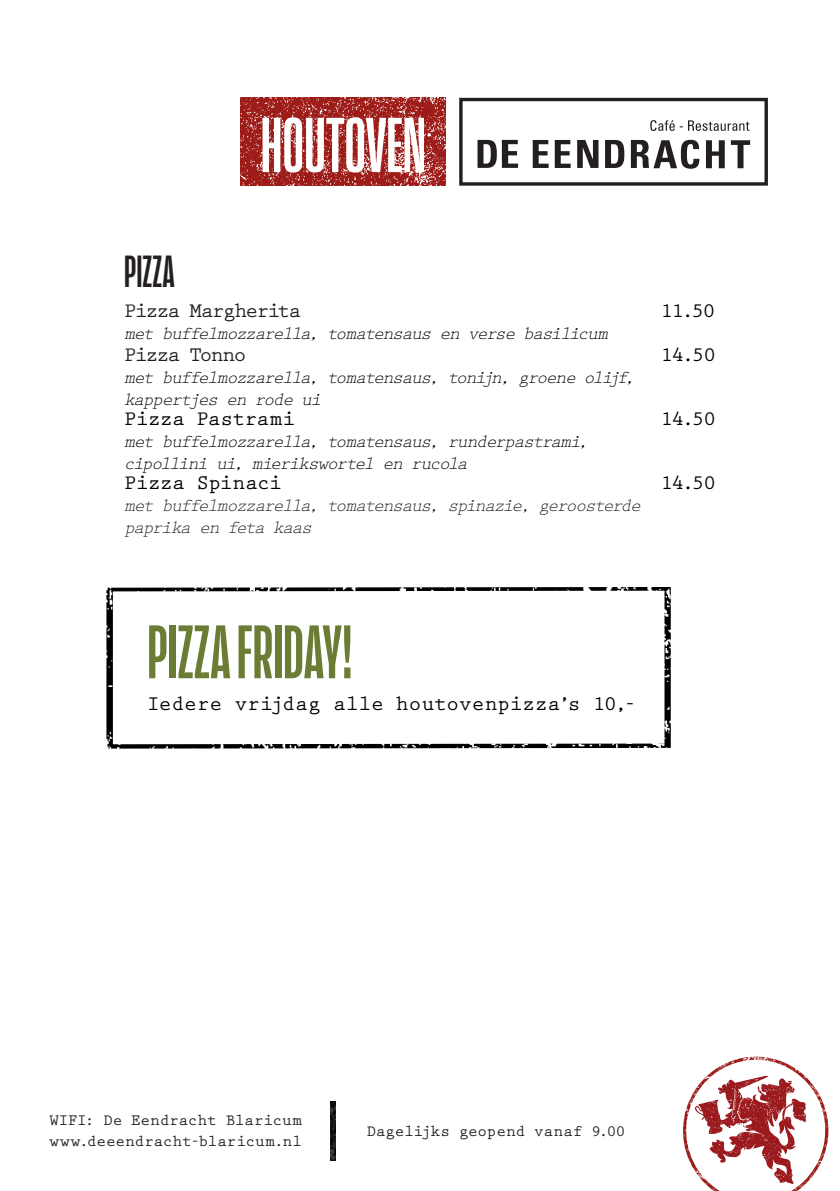
<style>
.page{position:relative;width:840px;height:1191px;background:#fff}
.page>*{position:absolute;margin:0;border:0;box-sizing:border-box;transform-origin:0 0}
.t1{font:76px "Action Cond Medium Grade 2";color:#fff}
.t2{font:74px "Action Cond Medium Grade 2";color:#6b7d35}
.t3{font:44px "Action Cond Medium Grade 2";letter-spacing:.01em;color:#231f20}
.t4{font:700 21px "Prestige Elite Std";letter-spacing:-.015em;color:#000}
.t5{font:700 21px "Prestige Elite Std";letter-spacing:-.075em;color:#231f20}
.t6{font:italic 18px "Prestige Elite Std";letter-spacing:-.085em;color:#000}
.t7{font:italic 18px "Prestige Elite Std";letter-spacing:-.085em;color:#231f20}
.t8{font:700 16px "Prestige Elite Std";letter-spacing:-.01em;color:#231f20}
</style>
<div class="page">
<img style="left:683px;top:1056px;width:146px;height:135px">
<img style="left:240px;top:98px;width:205px;height:88px">
<svg style="left:650px;top:120px;width:99px;height:11px"></svg>
<div style="left:459px;top:98px;width:308px;height:88px;border:3px solid #231f20"></div>
<svg style="left:477px;top:140px;width:41px;height:28px"></svg>
<svg style="left:554px;top:140px;width:16px;height:28px"></svg>
<svg style="left:532px;top:140px;width:16px;height:28px"></svg>
<svg style="left:577px;top:140px;width:21px;height:28px"></svg>
<svg style="left:605px;top:140px;width:19px;height:28px"></svg>
<svg style="left:630px;top:140px;width:69px;height:29px"></svg>
<svg style="left:706px;top:140px;width:18px;height:28px"></svg>
<svg style="left:730px;top:140px;width:19px;height:28px"></svg>
<img style="left:330px;top:1101px;width:5px;height:59px">
<img style="left:106px;top:587px;width:564px;height:161px">
<p class="t1" style="left:260px;top:105px;width:167px">HOUTOVEN</p>
<p class="t3" style="left:124px;top:248px;width:52px">PIZZA</p>
<p class="t5" style="left:124px;top:299px;width:179px">Pizza Margherita</p>
<p class="t4" style="left:660px;top:299px;width:56px">11.50</p>
<p class="t6" style="left:124px;top:324px;width:485px">met buffelmozzarella, tomatensaus en verse basilicum</p>
<p class="t5" style="left:124px;top:343px;width:124px">Pizza Tonno</p>
<p class="t4" style="left:660px;top:343px;width:57px">14.50</p>
<p class="t6" style="left:124px;top:368px;width:512px">met buffelmozzarella, tomatensaus, tonijn, groene olijf,</p>
<p class="t6" style="left:124px;top:390px;width:199px">kappertjes en rode ui</p>
<p class="t4" style="left:124px;top:407px;width:172px">Pizza Pastrami</p>
<p class="t4" style="left:660px;top:407px;width:57px">14.50</p>
<p class="t6" style="left:124px;top:432px;width:465px">met buffelmozzarella, tomatensaus, runderpastrami,</p>
<p class="t6" style="left:124px;top:454px;width:345px">cipollini ui, mierikswortel en rucola</p>
<p class="t4" style="left:124px;top:471px;width:159px">Pizza Spinaci</p>
<p class="t4" style="left:660px;top:471px;width:57px">14.50</p>
<p class="t7" style="left:124px;top:496px;width:518px">met buffelmozzarella, tomatensaus, spinazie, geroosterde</p>
<p class="t7" style="left:124px;top:518px;width:189px">paprika en feta kaas</p>
<p class="t2" style="left:147px;top:613px;width:206px">PIZZA FRIDAY!</p>
<p class="t4" style="left:147px;top:692px;width:490px">Iedere vrijdag alle houtovenpizza’s 10,-</p>
<p class="t8" style="left:49px;top:1111px;width:254px">WIFI: De Eendracht Blaricum</p>
<p class="t8" style="left:49px;top:1132px;width:254px">www.deeendracht-blaricum.nl</p>
<p class="t8" style="left:366px;top:1122px;width:260px">Dagelijks geopend vanaf 9.00</p>
</div>
